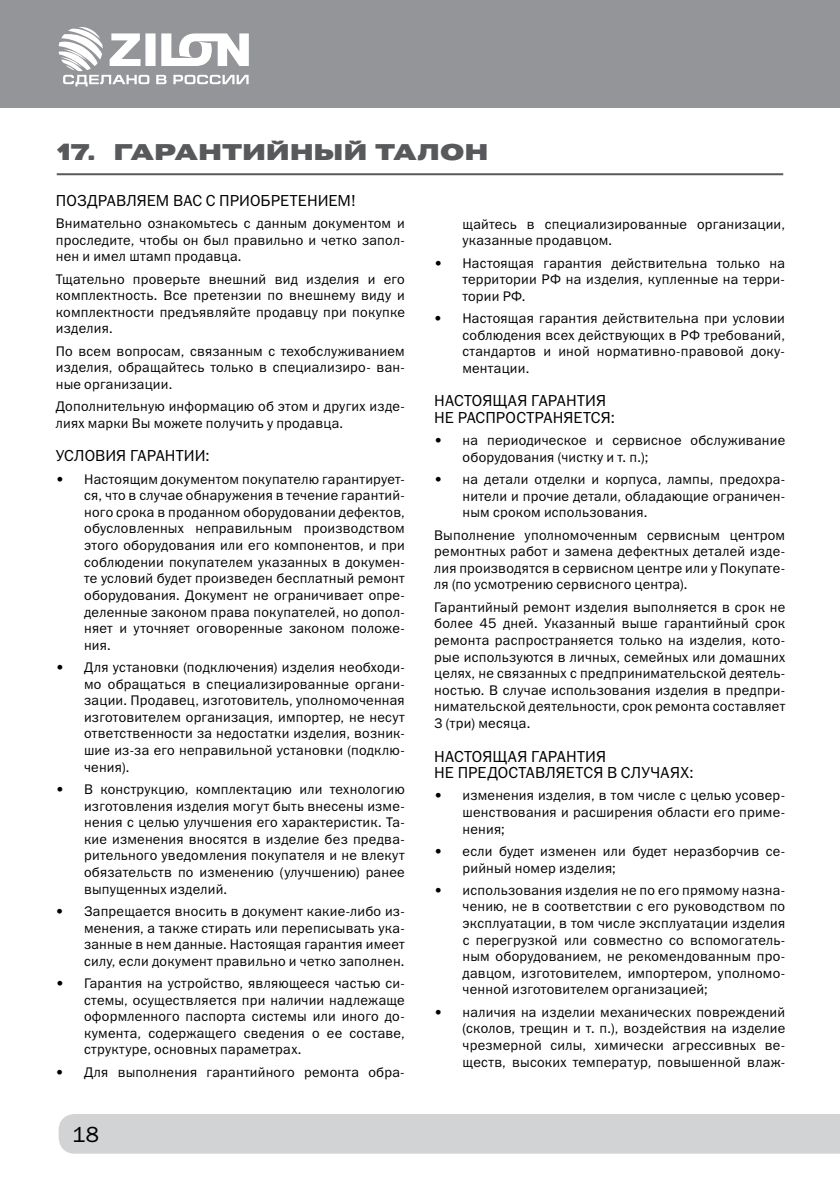
<style>
.page{position:relative;width:840px;height:1191px;background:#fff}
.page>*{position:absolute;margin:0;border:0;box-sizing:border-box;transform-origin:0 0}
.t1{font:24px "Pravda";letter-spacing:-.01em;color:#58595b}
.t2{font:22px "Franklin Gothic Book C";color:#000}
.t3{font:16px "Franklin Gothic Book C";letter-spacing:.01em;color:#000}
.t4{font:14px/16.6px "Franklin Gothic Book C";letter-spacing:.015em;color:#000;text-align:justify}
</style>
<div class="page">
<div style="left:59px;top:1114px;width:780px;height:39px;background:#d1d3d4"></div>
<div style="left:0;top:0;width:839px;height:108px;background:#939598"></div>
<svg style="left:59px;top:27px;width:190px;height:59px"></svg>
<hr style="left:57px;top:173px;width:725px;height:2px;background:#58595b">
<h1 class="t1" style="left:57px;top:139px;width:60px">17. ГАРАН</h1>
<h1 class="t1" style="left:222px;top:139px;width:196px">ТИЙНЫЙ ТАЛОН</h1>
<p class="t3" style="left:56px;top:191px;width:21px">Поздравляем</p>
<p class="t3" style="left:173px;top:191px;width:21px">Вассприобретением</p>
<p class="t3" style="left:351px;top:191px;width:6px">!</p>
<p class="t4" style="left:56px;top:215px;width:350px">Внимательно ознакомьтесь с данным документом и проследите, чтобы он был правильно и четко запол&shy;нен и имел штамп продавца.</p>
<p class="t4" style="left:56px;top:270px;width:350px">Тщательно проверьте внешний вид изделия и его комплектность. Все претензии по внешнему виду и комплектности предъявляйте продавцу при покупке изделия.</p>
<p class="t4" style="left:56px;top:342px;width:350px">По всем вопросам, связанным с техобслуживанием изделия, обращайтесь только в специализиро- ван&shy;ные организации.</p>
<p class="t4" style="left:56px;top:398px;width:350px">Дополнительную информацию об этом и других изде&shy;лиях марки Вы можете получить у продавца.</p>
<p class="t3" style="left:56px;top:447px;width:19px">Условиягарантии</p>
<p class="t3" style="left:205px;top:447px;width:6px">:</p>
<p class="t4" style="left:84px;top:470px;width:322px;text-indent:-28px">• Настоящим документом покупателю гарантирует&shy;ся, что в случае обнаружения в течение гарантий&shy;ного срока в проданном оборудовании дефектов, обусловленных неправильным производством этого оборудования или его компонентов, и при соблюдении покупателем указанных в докумен&shy;те условий будет произведен бесплатный ремонт оборудования. Документ не ограничивает опре&shy;деленные законом права покупателей, но допол&shy;няет и уточняет оговоренные законом положе&shy;ния.</p>
<p class="t4" style="left:84px;top:659px;width:322px;text-indent:-28px">• Для установки (подключения) изделия необходи&shy;мо обращаться в специализированные органи&shy;зации. Продавец, изготовитель, уполномоченная изготовителем организация, импортер, не несут ответственности за недостатки изделия, возник&shy;шие из-за его неправильной установки (подклю&shy;чения).</p>
<p class="t4" style="left:84px;top:780px;width:322px;text-indent:-28px">• В конструкцию, комплектацию или технологию изготовления изделия могут быть внесены изме&shy;нения с целью улучшения его характеристик. Та&shy;кие изменения вносятся в изделие без предва&shy;рительного уведомления покупателя и не влекут обязательств по изменению (улучшению) ранее выпущенных изделий.</p>
<p class="t4" style="left:84px;top:902px;width:322px;text-indent:-28px">• Запрещается вносить в документ какие-либо из&shy;менения, а также стирать или переписывать ука&shy;занные в нем данные. Настоящая гарантия имеет силу, если документ правильно и четко заполнен.</p>
<p class="t4" style="left:84px;top:974px;width:322px;text-indent:-28px">• Гарантия на устройство, являющееся частью си&shy;стемы, осуществляется при наличии надлежаще оформленного паспорта системы или иного до&shy;кумента, содержащего сведения о ее составе, структуре, основных параметрах.</p>
<p class="t4" style="left:56px;top:1063px;width:350px">• Для выполнения гарантийного ремонта обра-</p>
<h2 class="t2" style="left:73px;top:1122px;width:28px">18</h2>
<p class="t4" style="left:462px;top:215px;width:324px">щайтесь в специализированные организации, указанные продавцом.</p>
<p class="t4" style="left:462px;top:254px;width:324px;text-indent:-28px">• Настоящая гарантия действительна только на территории РФ на изделия, купленные на терри&shy;тории РФ.</p>
<p class="t4" style="left:462px;top:310px;width:324px;text-indent:-28px">• Настоящая гарантия действительна при условии соблюдения всех действующих в РФ требований, стандартов и иной нормативно-правовой доку&shy;ментации.</p>
<p class="t3" style="left:434px;top:392px;width:22px">Настоя</p>
<p class="t3" style="left:492px;top:392px;width:25px">щаягарантия</p>
<p class="t3" style="left:434px;top:408px;width:11px">нераспространяется</p>
<p class="t3" style="left:610px;top:408px;width:6px">:</p>
<p class="t4" style="left:462px;top:432px;width:324px;text-indent:-28px">• на периодическое и сервисное обслуживание оборудования (чистку и т. п.);</p>
<p class="t4" style="left:462px;top:471px;width:324px;text-indent:-28px">• на детали отделки и корпуса, лампы, предохра&shy;нители и прочие детали, обладающие ограничен&shy;ным сроком использования.</p>
<p class="t4" style="left:434px;top:526px;width:352px">Выполнение уполномоченным сервисным центром ремонтных работ и замена дефектных деталей изде&shy;лия производятся в сервисном центре или у Покупате&shy;ля (по усмотрению сервисного центра).</p>
<p class="t4" style="left:434px;top:598px;width:352px">Гарантийный ремонт изделия выполняется в срок не более 45 дней. Указанный выше гарантийный срок ремонта распространяется только на изделия, кото&shy;рые используются в личных, семейных или домашних целях, не связанных с предпринимательской деятель&shy;ностью. В случае использования изделия в предпри&shy;нимательской деятельности, срок ремонта составляет 3 (три) месяца.</p>
<p class="t3" style="left:434px;top:747px;width:22px">Настоя</p>
<p class="t3" style="left:492px;top:747px;width:25px">щаягарантия</p>
<p class="t3" style="left:434px;top:763px;width:11px">непредоставляетсявслучаях</p>
<p class="t3" style="left:689px;top:763px;width:6px">:</p>
<p class="t4" style="left:462px;top:787px;width:324px;text-indent:-28px">• изменения изделия, в том числе с целью усовер&shy;шенствования и расширения области его приме&shy;нения;</p>
<p class="t4" style="left:462px;top:842px;width:324px;text-indent:-28px">• если будет изменен или будет неразборчив се&shy;рийный номер изделия;</p>
<p class="t4" style="left:462px;top:881px;width:324px;text-indent:-28px">• использования изделия не по его прямому назна&shy;чению, не в соответствии с его руководством по эксплуатации, в том числе эксплуатации изделия с перегрузкой или совместно со вспомогатель&shy;ным оборудованием, не рекомендованным про&shy;давцом, изготовителем, импортером, уполномо&shy;ченной изготовителем организацией;</p>
<p class="t4" style="left:462px;top:1003px;width:324px;text-indent:-28px">• наличия на изделии механических повреждений (сколов, трещин и т. п.), воздействия на изделие чрезмерной силы, химически агрессивных ве&shy;ществ, высоких температур, повышенной влаж-</p>
</div>
